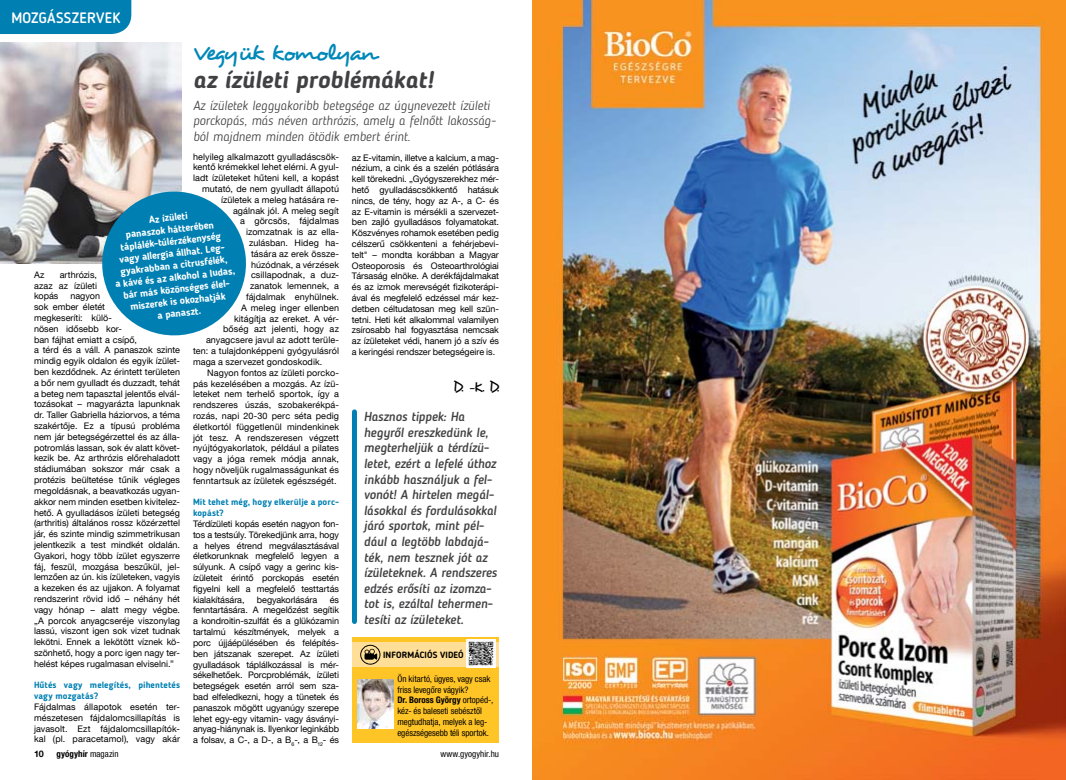
<style>
.page{position:relative;width:1066px;height:780px;background:#fff}
.page>*{position:absolute;margin:0;border:0;box-sizing:border-box;transform-origin:0 0}
.t1{font:italic 700 24px "Blogger Sans";color:#414042}
.t2{font:24px "Desyrel";letter-spacing:-.095em;color:#0088b8}
.t3{font:500 15px "Blogger Sans";letter-spacing:.01em;color:#fff}
.t4{font:15px "Desyrel";color:#000}
.t5{font:italic 500 13px/15.6px "Blogger Sans";letter-spacing:-.01em;color:#414042}
.t6{font:italic 300 13px/15.6px "Blogger Sans";letter-spacing:-.005em;color:#414042}
.t7{font:700 10px/12px "Blogger Sans";color:#fff;text-align:center}
.t8{font:9px/10.8px "Helvetica Neue LT Com";letter-spacing:.005em;color:#000;text-align:justify}
.t9{font:condensed 9px/10.8px "Helvetica Neue LT Com";color:#000}
.t10{font:700 9px/10.8px "Blogger Sans";letter-spacing:.005em;color:#0080b2}
.t11{font:700 9px "Blogger Sans";letter-spacing:.01em;color:#000}
.t12{font:700 condensed 9px "Helvetica Neue LT Com";letter-spacing:.01em;color:#000}
.t13{font:700 9px "Helvetica Neue LT Com";color:#000}
.s1{font-weight:700}
.s2{font-weight:400}
</style>
<div class="page">
<img style="left:533px;top:0;width:533px;height:780px">
<div style="left:352px;top:637px;width:147px;height:106px;background:#ffc425"></div>
<div style="left:352px;top:642px;width:147px;height:24px;background:#ffdf97"></div>
<svg style="left:360px;top:644px;width:20px;height:20px"></svg>
<img style="left:357px;top:679px;width:36px;height:49px">
<img style="left:467px;top:639px;width:28px;height:28px">
<div style="left:0;top:0;width:131px;height:34px;background:#0080b2"></div>
<div style="left:352px;top:412px;width:5px;height:209px;background:#0080b2"></div>
<img style="left:0;top:43px;width:181px;height:220px">
<svg style="left:98px;top:187px;width:148px;height:149px"></svg>
<h2 class="t3" style="left:11px;top:9px;width:109px">MOZGÁSSZERVEK</h2>
<h1 class="t2" style="left:193px;top:38px;width:185px">Vegyük komolyan</h1>
<h1 class="t1" style="left:193px;top:65px;width:242px">az ízületi problémákat!</h1>
<h3 class="t6" style="left:193px;top:97px;width:305px">Az ízületek leggyakoribb betegsége az úgynevezett ízületi porckopás, más néven arthrózis, amely a felnőtt lakosság&shy;ból majdnem minden ötödik embert érint.</h3>
<p class="t8" style="left:352px;top:152px;width:148px">az E-vitamin, illetve a kalcium, a mag&shy;nézium, a cink és a szelén pótlására kell törekedni. „Gyógyszerekhez mér&shy;hető gyulladáscsökkentő hatásuk nincs, de tény, hogy az A-, a C- és az E-vitamin is mérsékli a szervezet&shy;ben zajló gyulladásos folyamatokat.<br>Köszvényes rohamok esetében pedig célszerű csökkenteni a fehérjebevi&shy;telt" – mondta korábban a Magyar Osteoporosis és Osteoarthrológiai Társaság elnöke. A derékfájdalmakat és az izmok merevségét fizikoterápi&shy;ával és megfelelő edzéssel már kez&shy;detben céltudatosan meg kell szün&shy;tetni. Heti két alkalommal valamilyen zsírosabb hal fogyasztása nemcsak az ízületeket védi, hanem jó a szív és a keringési rendszer betegségeire is.</p>
<p class="t8" style="left:193px;top:151px;width:147px">helyileg alkalmazott gyulladáscsök-</p>
<p class="t8" style="left:193px;top:161px;width:147px">kentő krémekkel lehet elérni. A gyul-</p>
<p class="t8" style="left:193px;top:172px;width:148px">ladt ízületeket hűteni kell, a kopást</p>
<p class="t8" style="left:202px;top:183px;width:138px">mutató, de nem gyulladt állapotú</p>
<p class="t8" style="left:221px;top:194px;width:119px">ízületek a meleg hatására re-</p>
<p class="t8" style="left:233px;top:205px;width:107px">agálnak jól. A meleg segít</p>
<p class="t8" style="left:240px;top:215px;width:100px">a görcsös, fájdalmas</p>
<p class="t8" style="left:246px;top:226px;width:94px">izomzatnak is az ella-</p>
<p class="t8" style="left:249px;top:237px;width:92px">zulásban. Hideg ha-</p>
<p class="t8" style="left:251px;top:248px;width:90px">tására az erek össze-</p>
<p class="t8" style="left:251px;top:259px;width:89px">húzódnak, a vérzések</p>
<p class="t8" style="left:251px;top:269px;width:90px">csillapodnak, a duz-</p>
<p class="t8" style="left:250px;top:280px;width:91px">zanatok lemennek, a</p>
<p class="t8" style="left:246px;top:291px;width:95px">fájdalmak enyhülnek.</p>
<p class="t8" style="left:241px;top:302px;width:99px">A meleg inger ellenben</p>
<p class="t8" style="left:234px;top:313px;width:107px">kitágítja az ereket. A vér-</p>
<p class="t8" style="left:223px;top:323px;width:117px">bőség azt jelenti, hogy az</p>
<p class="t8" style="left:206px;top:334px;width:135px">anyagcsere javul az adott terüle-</p>
<p class="t8" style="left:193px;top:345px;width:148px">ten: a tulajdonképpeni gyógyulásról</p>
<p class="t8" style="left:193px;top:356px;width:131px">maga a szervezet gondoskodik.</p>
<p class="t8" style="left:207px;top:367px;width:133px">Nagyon fontos az ízületi porcko-</p>
<p class="t8" style="left:193px;top:377px;width:147px">pás kezelésében a mozgás. Az ízü-</p>
<p class="t8" style="left:193px;top:388px;width:147px">leteket nem terhelő sportok, így a</p>
<p class="t8" style="left:193px;top:399px;width:147px">rendszeres úszás, szobakerékpá-</p>
<p class="t8" style="left:193px;top:410px;width:147px">rozás, napi 20-30 perc séta pedig</p>
<p class="t8" style="left:193px;top:421px;width:148px">életkortól függetlenül mindenkinek</p>
<p class="t8" style="left:193px;top:431px;width:148px">jót tesz. A rendszeresen végzett</p>
<p class="t8" style="left:193px;top:442px;width:147px">nyújtógyakorlatok, például a pilates</p>
<p class="t8" style="left:193px;top:453px;width:148px">vagy a jóga remek módja annak,</p>
<p class="t8" style="left:193px;top:464px;width:147px">hogy növeljük rugalmasságunkat és</p>
<p class="t8" style="left:193px;top:475px;width:145px">fenntartsuk az ízületek egészségét.</p>
<p class="t10" style="left:193px;top:496px;width:147px">Mit tehet még, hogy elkerülje a porc&shy;kopást?</p>
<p class="t8" style="left:193px;top:518px;width:148px">Térdízületi kopás esetén nagyon fon&shy;tos a testsúly. Törekedjünk arra, hogy a helyes étrend megválasztásával életkorunknak megfelelő legyen a súlyunk. A csípő vagy a gerinc kis&shy;ízületeit érintő porckopás esetén figyelni kell a megfelelő testtartás kialakítására,</p>
<p class="t7" style="left:109px;top:218px;width:122px;rotate:-6deg">Az ízületi<br>panaszok hátterében táplálék-túlérzékenység vagy allergia állhat. Leg&shy;gyakrabban a citrusfélék,<br>a kávé és az alkohola ludas, bármás közönséges élel&shy;miszerek is okozhatják<br>a panaszt.</p>
<p class="t8" style="left:34px;top:269px;width:64px;text-indent:26px">arthrózis, azaz az ízületi kopás</p>
<p class="t8" style="left:34px;top:269px;width:12px">Az</p>
<p class="t8" style="left:34px;top:290px;width:148px;text-align:left;text-indent:36px">nagyon<br>sok ember életét<br>megkeseríti: külö-<br>nösen idősebb kor-<br>ban fájhat emiatt a csípő,<br>a térd és a váll. A panaszok szinte mindig egyik oldalon és egyik ízület&shy;ben kezdődnek. Az érintett területen a bőr nem gyulladt és duzzadt, tehát a beteg nem tapasztal jelentős elvál&shy;tozásokat – magyarázta lapunknak dr. Taller Gabriella háziorvos, a téma szakértője. Ez a típusú probléma nem jár betegségérzettel és az álla&shy;potromlás lassan, sok év alatt követ&shy;kezik be. Az arthrózis előrehaladott stádiumában sokszor már csak a protézis beültetése tűnik végleges megoldásnak, a beavatkozás ugyan&shy;akkor nem minden esetben kivitelez&shy;hető. A gyulladásos ízületi betegség (arthritis) általános rossz közérzettel jár, és szinte mindig szimmetrikusan jelentkezik a test mindkét oldalán.<br>Gyakori, hogy több ízület egyszerre fáj, feszül, mozgása beszűkül, jel&shy;lemzően az ún. kis ízületeken, vagyis a kezeken és az ujjakon. A folyamat rendszerint rövid idő – néhány hét vagy hónap – alatt megy végbe. „A porcok anyagcseréje viszonylag lassú, viszont igen sok vizet tudnak lekötni. Ennek a lekötött víznek kö&shy;szönhető, hogy a porc igen nagy ter&shy;helést képes rugalmasan elviselni.”</p>
<p class="t10" style="left:34px;top:679px;width:147px">Hűtés vagy melegítés, pihentetés vagy mozgatás?</p>
<p class="t8" style="left:34px;top:701px;width:147px">Fájdalmas állapotok esetén ter&shy;mészetesen fájdalomcsillapítás is javasolt. Ezt fájdalomcsillapítók&shy;kal (pl. paracetamol), vagy akár</p>
<h2 class="t4" style="left:453px;top:378px;width:47px">D. -K. D.</h2>
<p class="t5" style="left:364px;top:408px;width:135px">Hasznos tippek: Ha hegyről ereszkedünk le, megterheljük a térdízü&shy;letet, ezért a lefelé úthoz inkább használjuk a fel&shy;vonót! A hirtelen megál&shy;lásokkal és fordulásokkal járó sportok, mint pél&shy;dául a legtöbb labdajá&shy;ték, nem tesznek jót az ízületeknek. A rendszeres edzés erősíti az izomza&shy;tot is, ezáltal tehermen&shy;tesíti az ízületeket.</p>
<p class="t8" style="left:193px;top:593px;width:148px;text-indent:137px">és fenntartására. A megelőzést segítik a kondroitin-szulfát és a glükózamin tartalmú készítmények, melyek a porc újjáépülésében és felépítés&shy;ben játszanak szerepet. Az ízületi gyulladások táplálkozással is mér&shy;sékelhetőek. Porcproblémák, ízületi betegségek esetén arról sem sza&shy;bad elfeledkezni, hogy a tünetek és panaszok mögött ugyanúgy szerepe lehet egy-egy vitamin- vagy ásványi&shy;anyag-hiánynak is. Ilyenkor leginkább a folsav, a C-, a D-, a B<sub>6</sub>-, a B<sub>12</sub>- és</p>
<p class="t8" style="left:257px;top:593px;width:62px">begyakorlására</p>
<p class="t11" style="left:383px;top:649px;width:82px">Információs videó</p>
<p class="t9" style="left:397px;top:673px;width:97px">Ön kitartó, ügyes, vagy csak friss levegőre vágyik?<br><span class="s1">Dr. Boross György</span> ortopéd-, kéz- és baleseti sebésztől megtudhatja, melyek a leg&shy;egészségesebb téli sportok.</p>
<p class="t13" style="left:34px;top:747px;width:11px">10</p>
<p class="t12" style="left:56px;top:748px;width:64px">gyógyhír <span class="s2">magazin</span></p>
<p class="t9" style="left:440px;top:747px;width:60px">www.gyogyhir.hu</p>
</div>
